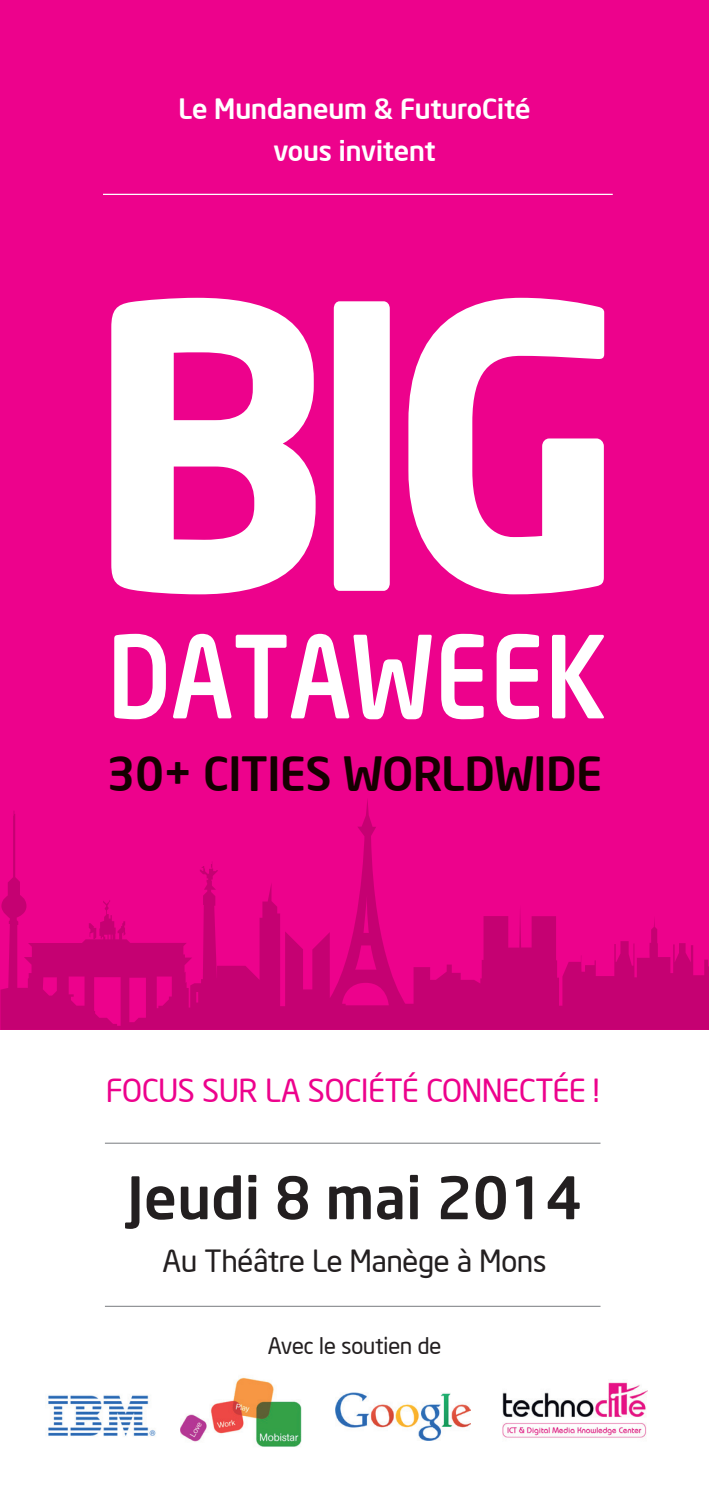
<style>
.page{position:relative;width:709px;height:1489px;background:#fff}
.page>*{position:absolute;margin:0;border:0;box-sizing:border-box;transform-origin:0 0}
.t1{font:500 57.75px "Neo Sans";color:#231f20}
.t2{font:500 46.25px "Neo Sans Intel";color:#150000}
.t3{font:31.25px "Neo Sans Intel";color:#ed028c}
.t4{font:30px "Neo Sans Intel";color:#231f20}
.t5{font:500 27.5px/42.5px "Neo Sans Intel";color:#fff;text-align:center}
.t6{font:22.5px "Neo Sans Intel";color:#231f20}
</style>
<div class="page">
<img style="left:335px;top:1392px;width:135px;height:48px">
<img style="left:48px;top:1395px;width:108px;height:41px">
<img style="left:502px;top:1382px;width:145px;height:56px">
<img style="left:180px;top:1377px;width:122px;height:70px">
<div style="left:0;top:0;width:709px;height:1029px;background:#ed028c"></div>
<hr style="left:105px;top:1305px;width:495px;height:1px;background:#939598">
<hr style="left:105px;top:1142px;width:495px;height:1px;background:#939598">
<svg style="left:0;top:799px;width:709px;height:230px"></svg>
<svg style="left:111px;top:298px;width:204px;height:296px;fill:#fff"></svg>
<div style="left:334px;top:301px;width:56px;height:290px;background:#fff"></div>
<svg style="left:408px;top:298px;width:196px;height:296px;fill:#fff"></svg>
<svg style="left:114px;top:633px;width:52px;height:86px"></svg>
<svg style="left:173px;top:633px;width:259px;height:86px"></svg>
<svg style="left:441px;top:633px;width:42px;height:86px"></svg>
<svg style="left:496px;top:633px;width:43px;height:86px"></svg>
<svg style="left:552px;top:634px;width:52px;height:84px"></svg>
<hr style="left:103px;top:194px;width:509px;height:1px;background:#fff">
<p class="t5" style="left:178px;top:87px;width:353px">Le Mundaneum &amp; FuturoCité vous invitent</p>
<h2 class="t2" style="left:107px;top:744px;width:496px">30+ CITIES WORLDWIDE</h2>
<p class="t3" style="left:106px;top:1070px;width:495px">FOCUS SUR LA SOCIÉTÉ CONNECTÉE !</p>
<h1 class="t1" style="left:127px;top:1173px;width:456px">Jeudi 8 mai 2014</h1>
<p class="t4" style="left:163px;top:1242px;width:385px">Au Théâtre Le Manège à Mons</p>
<p class="t6" style="left:268px;top:1332px;width:175px">Avec le soutien de</p>
</div>
